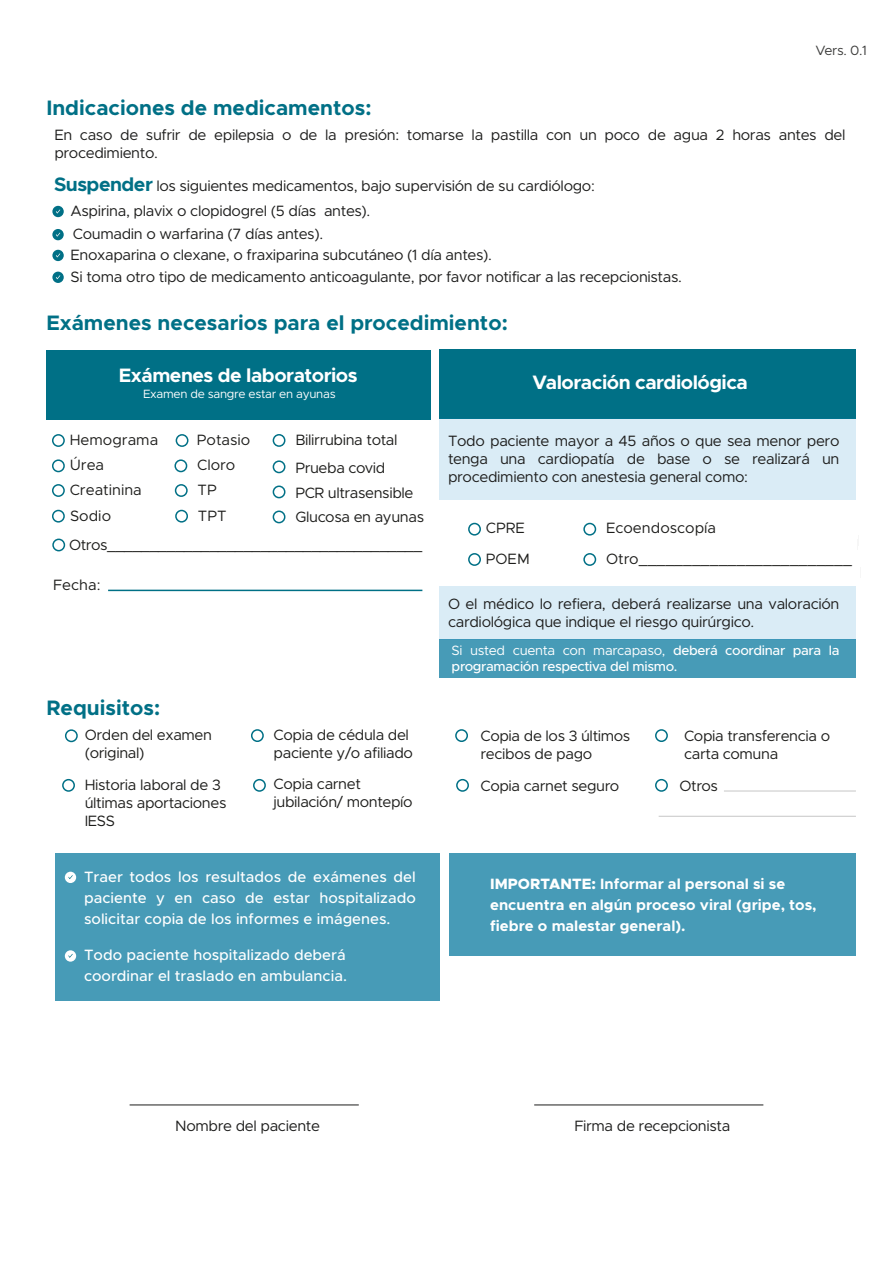
<style>
.page{position:relative;width:893px;height:1263px;background:#fff}
.page>*{position:absolute;margin:0;border:0;box-sizing:border-box;transform-origin:0 0}
.t1{font:700 21px "Metropolis";color:#007086}
.t2{font:700 19.5px "Metropolis";letter-spacing:-.025em;color:#fff}
.t3{font:15px/18px "Metropolis";letter-spacing:-.025em;color:#1d1d1c}
.t4{font:15px/18px "Metropolis";letter-spacing:-.025em;color:#1d1d1b}
.t5{font:500 15px/21px "Metropolis";color:#fff;text-align:justify}
.t6{font:700 15px/21px "Metropolis";color:#fff}
.t7{font:15px/25px "Metropolis";color:#1d1d1b}
.t8{font:500 13.5px/16.2px "Metropolis";letter-spacing:-.025em;color:#fff}
.t9{font:13.5px "Metropolis";color:#3c3c3b}
.t10{font:12px "Metropolis";letter-spacing:-.025em;color:#fff}
.s1{font-weight:700;font-size:19.5px;color:#007086}
.s2{font-weight:400}
.s3{font-weight:800}
</style>
<div class="page">
<hr style="left:659px;top:816px;width:197px;height:1px;background:#c6c6c6">
<hr style="left:724px;top:791px;width:132px;height:1px;background:#c6c6c6">
<div style="left:65px;top:729px;width:13px;height:13px;border:2px solid #007086;border-radius:50%"></div>
<div style="left:251px;top:729px;width:13px;height:13px;border:2px solid #007086;border-radius:50%"></div>
<div style="left:62px;top:779px;width:13px;height:13px;border:2px solid #007086;border-radius:50%"></div>
<div style="left:455px;top:729px;width:13px;height:13px;border:2px solid #007086;border-radius:50%"></div>
<div style="left:253px;top:779px;width:13px;height:13px;border:2px solid #007086;border-radius:50%"></div>
<div style="left:655px;top:729px;width:13px;height:13px;border:2px solid #007086;border-radius:50%"></div>
<div style="left:456px;top:779px;width:13px;height:13px;border:2px solid #007086;border-radius:50%"></div>
<div style="left:655px;top:779px;width:13px;height:13px;border:2px solid #007086;border-radius:50%"></div>
<div style="left:55px;top:853px;width:385px;height:148px;background:#479bb7"></div>
<div style="left:450px;top:853px;width:406px;height:103px;background:#479bb7"></div>
<div style="left:65px;top:872px;width:11px;height:11px;background:#fff;border-radius:50%"></div>
<svg style="left:65px;top:950px;width:11px;height:12px"></svg>
<svg style="left:52px;top:206px;width:12px;height:11px"></svg>
<svg style="left:52px;top:250px;width:12px;height:11px"></svg>
<svg style="left:52px;top:272px;width:12px;height:11px"></svg>
<svg style="left:52px;top:229px;width:12px;height:11px"></svg>
<hr style="left:130px;top:1104px;width:229px;height:1px;background:#1d1d1c">
<hr style="left:534px;top:1104px;width:229px;height:1px;background:#1d1d1c">
<div style="left:439px;top:349px;width:417px;height:70px;background:#007086"></div>
<div style="left:439px;top:418px;width:417px;height:82px;background:#daecf6"></div>
<div style="left:439px;top:639px;width:417px;height:39px;background:#479bb7"></div>
<div style="left:439px;top:586px;width:417px;height:54px;background:#daecf6"></div>
<div style="left:468px;top:523px;width:13px;height:13px;border:2px solid #007086;border-radius:50%"></div>
<div style="left:583px;top:523px;width:13px;height:13px;border:2px solid #007086;border-radius:50%"></div>
<div style="left:468px;top:553px;width:13px;height:13px;border:2px solid #007086;border-radius:50%"></div>
<div style="left:583px;top:553px;width:13px;height:13px;border:2px solid #007086;border-radius:50%"></div>
<div style="left:46px;top:350px;width:385px;height:69px;background:#007086"></div>
<div style="left:52px;top:434px;width:13px;height:13px;border:2px solid #007086;border-radius:50%"></div>
<div style="left:52px;top:459px;width:13px;height:13px;border:2px solid #007086;border-radius:50%"></div>
<div style="left:52px;top:484px;width:13px;height:13px;border:2px solid #007086;border-radius:50%"></div>
<div style="left:52px;top:510px;width:13px;height:13px;border:2px solid #007086;border-radius:50%"></div>
<div style="left:176px;top:434px;width:12px;height:13px;border:2px solid #007086;border-radius:50%"></div>
<div style="left:174px;top:459px;width:13px;height:13px;border:2px solid #007086;border-radius:50%"></div>
<div style="left:175px;top:484px;width:13px;height:13px;border:2px solid #007086;border-radius:50%"></div>
<div style="left:175px;top:510px;width:13px;height:13px;border:2px solid #007086;border-radius:50%"></div>
<hr style="left:108px;top:590px;width:314px;height:1px;background:#007086">
<div style="left:273px;top:434px;width:12px;height:13px;border:2px solid #007086;border-radius:50%"></div>
<div style="left:273px;top:510px;width:12px;height:13px;border:2px solid #007086;border-radius:50%"></div>
<div style="left:52px;top:539px;width:13px;height:12px;border:2px solid #007086;border-radius:50%"></div>
<div style="left:273px;top:460px;width:12px;height:13px;border:2px solid #007086;border-radius:50%"></div>
<div style="left:273px;top:485px;width:12px;height:13px;border:2px solid #007086;border-radius:50%"></div>
<h1 class="t1" style="left:46px;top:95px;width:327px">Indicaciones de medicamentos:</h1>
<p class="t9" style="left:815px;top:42px;width:53px">Vers. 0.1</p>
<p class="t3" style="left:54px;top:126px;width:793px">En caso de sufrir de epilepsia o de la presión: tomarse la pastilla con un poco de agua 2 horas antes del procedimiento.</p>
<p class="t3" style="left:54px;top:176px;width:542px"><span class="s1">Suspender</span> los siguientes medicamentos, bajo supervisión de su cardiólogo:</p>
<p class="t3" style="left:71px;top:202px;width:301px">Aspirina, plavix o clopidogrel (5 días antes).</p>
<p class="t3" style="left:71px;top:244px;width:613px;line-height:21.9px">Enoxaparina o clexane, o fraxiparina subcutáneo (1 día antes).<br>Si toma otro tipo de medicamento anticoagulante, por favor notificar a las recepcionistas.</p>
<p class="t3" style="left:73px;top:225px;width:252px">Coumadin o warfarina (7 días antes).</p>
<h1 class="t1" style="left:46px;top:309px;width:463px">Exámenes necesarios para el procedimiento:</h1>
<h2 class="t2" style="left:119px;top:363px;width:240px">Exámenes de laboratorios</h2>
<p class="t10" style="left:143px;top:386px;width:194px">Examen de sangre estar en ayunas</p>
<p class="t7" style="left:70px;top:427px;width:90px;line-height:25.7px">Hemograma<br>Úrea</p>
<p class="t7" style="left:70px;top:477px;width:74px;line-height:26px">Creatinina<br>Sodio</p>
<p class="t7" style="left:197px;top:427px;width:55px">Potasio<br>Cloro<br>TP</p>
<p class="t4" style="left:198px;top:507px;width:30px">TPT</p>
<p class="t4" style="left:295px;top:426px;width:104px;line-height:27.5px">Bilirrubina total<br>Prueba covid</p>
<p class="t4" style="left:295px;top:480px;width:130px;line-height:24px">PCR ultrasensible<br>Glucosa en ayunas</p>
<p class="t4" style="left:69px;top:535px;width:355px">Otros_____________________________________</p>
<p class="t4" style="left:53px;top:576px;width:49px">Fecha:</p>
<h2 class="t2" style="left:532px;top:370px;width:217px">Valoración cardiológica</h2>
<p class="t3" style="left:448px;top:432px;width:393px;text-align:justify">Todo paciente mayor a 45 años o que sea menor pero tenga una cardiopatía de base o se realizará un procedimiento con anestesia general como:</p>
<p class="t4" style="left:486px;top:519px;width:41px">CPRE</p>
<p class="t7" style="left:606px;top:516px;width:112px">Ecoendoscopía</p>
<p class="t4" style="left:486px;top:550px;width:45px">POEM</p>
<p class="t4" style="left:606px;top:550px;width:247px">Otro________________________</p>
<p class="t3" style="left:448px;top:595px;width:393px">O el médico lo refiera, deberá realizarse una valoración cardiológica que indique el riesgo quirúrgico.</p>
<p class="t8" style="left:452px;top:642px;width:389px"><span class="s2">Si usted cuenta con marcapaso,</span> deberá coordinar para la programación respectiva del mismo.</p>
<h1 class="t1" style="left:46px;top:694px;width:115px">Requisitos:</h1>
<p class="t4" style="left:85px;top:726px;width:129px">Orden del examen (original)</p>
<p class="t4" style="left:274px;top:726px;width:141px">Copia de cédula del paciente y/o afiliado</p>
<p class="t4" style="left:85px;top:776px;width:143px">Historia laboral de 3 últimas aportaciones<br>IESS</p>
<p class="t4" style="left:481px;top:726px;width:151px">Copia de los 3 últimos recibos de pago</p>
<p class="t4" style="left:684px;top:726px;width:148px">Copia transferencia o carta comuna</p>
<p class="t4" style="left:274px;top:774px;width:141px">Copia carnet jubilación/ montepío</p>
<p class="t4" style="left:481px;top:777px;width:140px">Copia carnet seguro</p>
<p class="t4" style="left:679px;top:777px;width:40px">Otros</p>
<p class="t5" style="left:84px;top:866px;width:333px">Traer todos los resultados de exámenes del paciente y en caso de estar hospitalizado solicitar copia de los informes e imágenes.</p>
<p class="t5" style="left:84px;top:944px;width:264px">Todo paciente hospitalizado deberá coordinar el traslado en ambulancia.</p>
<p class="t6" style="left:490px;top:873px;width:328px"><span class="s3">IMPORTANTE:</span> Informar al personal si se encuentra en algún proceso viral (gripe, tos, fiebre o malestar general).</p>
<p class="t3" style="left:175px;top:1117px;width:146px">Nombre del paciente</p>
<p class="t3" style="left:574px;top:1117px;width:158px">Firma de recepcionista</p>
</div>
